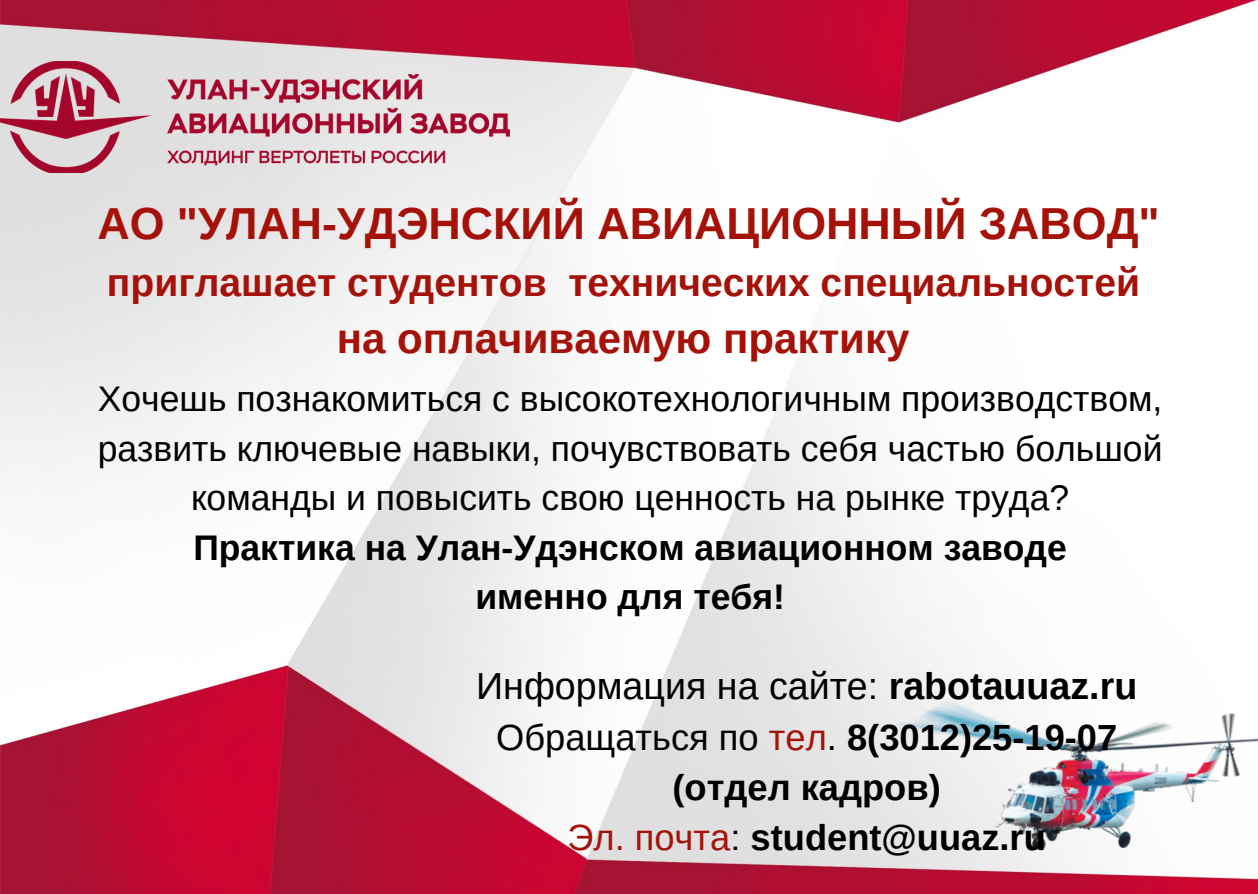
<style>
.page{position:relative;width:1258px;height:894px;background:#fff}
.page>*{position:absolute;margin:0;border:0;box-sizing:border-box;transform-origin:0 0}
.t1{font:700 44.7px "Arimo";color:#a41209}
.t2{font:700 42px "Arimo";color:#a41209}
.t3{font:700 39px "Arimo";color:#a41209}
.t4{font:37.5px "Arimo";color:#000}
.t5{font:700 36.3px/49.8px "Arimo";color:#000;text-align:center}
.t6{font:35.4px/49.5px "Arimo";color:#000;text-align:center}
.t7{font:700 35.4px/49.5px "Arimo";color:#000;text-align:center}
.s1{font-weight:700}
.s2{font-weight:400}
.s3{font-weight:400;color:#a41209}
</style>
<div class="page">
<img style="left:0;top:0;width:1258px;height:893px">
<img style="left:858px;top:603px;width:400px;height:290px">
<img style="left:0;top:62px;width:509px;height:110px">
<p class="t1" style="left:97px;top:199px;width:1064px">АО "УЛАН-УДЭНСКИЙ АВИАЦИОННЫЙ ЗАВОД"</p>
<p class="t3" style="left:107px;top:260px;width:1034px">приглашает студентов технических специальностей</p>
<p class="t2" style="left:337px;top:315px;width:574px">на оплачиваемую практику</p>
<p class="t6" style="left:98px;top:374px;width:1066px">Хочешь познакомиться с высокотехнологичным производством, развить ключевые навыки, почувствовать себя частью большой команды и повысить свою ценность на рынке труда?</p>
<p class="t7" style="left:193px;top:522px;width:875px">Практика на Улан-Удэнском авиационном заводе именно для тебя!</p>
<p class="t4" style="left:476px;top:665px;width:662px">Информация на сайте: <span class="s1">rabotauuaz.ru</span></p>
<p class="t5" style="left:496px;top:712px;width:623px"><span class="s2">Обращаться по</span> <span class="s3">тел</span><span class="s2">.</span> 8(3012)25-19-07 (отдел кадров)<br><span class="s3">Эл. почта</span><span class="s2">:</span> student@uuaz.ru</p>
</div>
